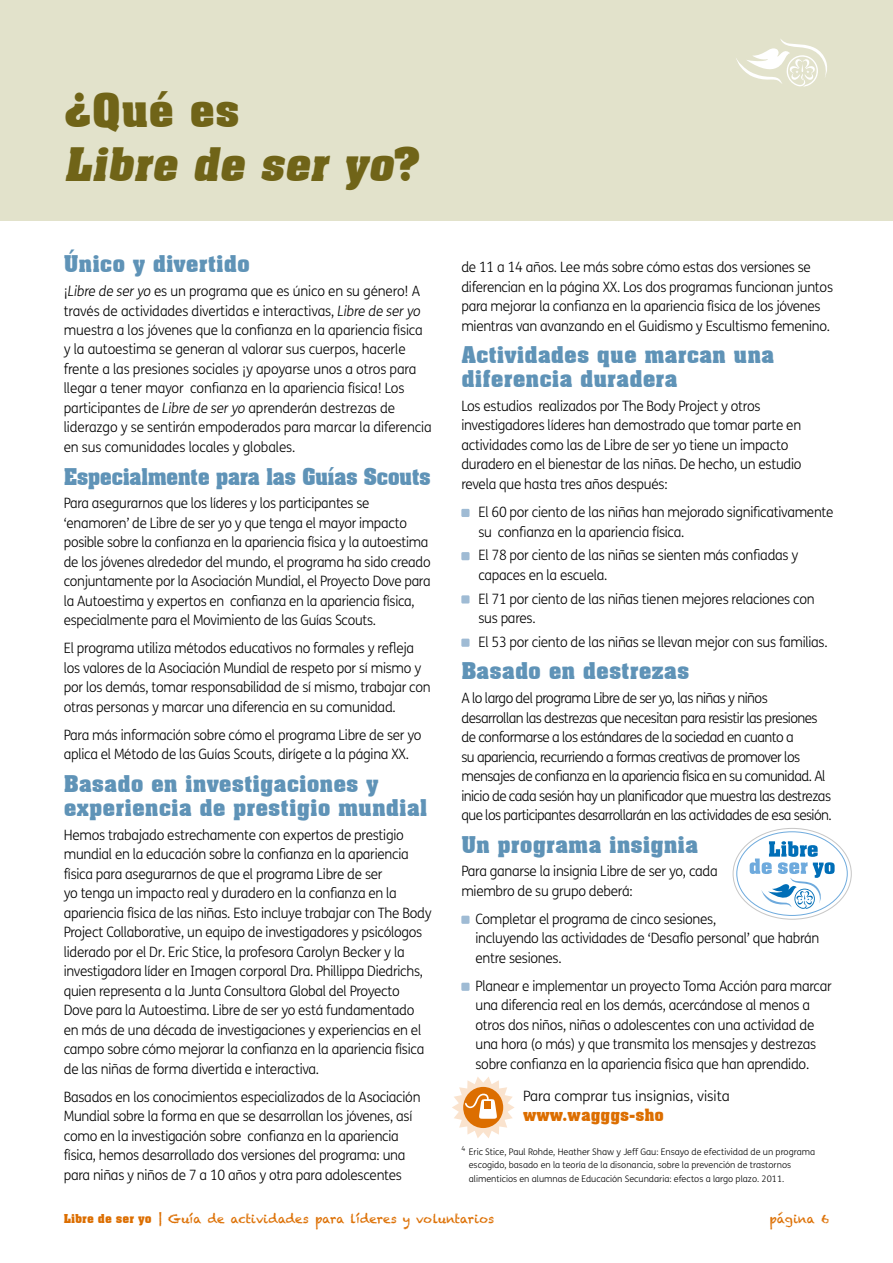
<style>
.page{position:relative;width:893px;height:1263px;background:#fff}
.page>*{position:absolute;margin:0;border:0;box-sizing:border-box;transform-origin:0 0}
.t1{font:italic 700 45px/54px "Aachen BT";color:#706418}
.t2{font:700 22.5px/24px "Aachen BT";color:#5f93b7}
.t3{font:700 22.5px "Aachen BT";letter-spacing:-.03em;color:#5f93b7;scale:.95 1}
.t4{font:700 16.5px "Aachen BT";color:#dc6e00}
.t5{font:300 14.25px/19.5px "FS Me";letter-spacing:-.02em;color:#000;scale:.95 1}
.t6{font:300 14.25px/19.5px "FS Me";letter-spacing:-.04em;color:#000;scale:.95 1}
.t7{font:300 14.25px/19.5px "FS Me";letter-spacing:-.02em;color:#000;scale:.94 1}
.t8{font:300 14.25px "FS Me";color:#000}
.t9{font:12px "Chalkduster";color:#dc6e00}
.t10{font:300 9px/13.5px "FS Me";color:#000}
.s1{font-style:normal}
.s2{font-style:italic}
.s3{font-family:"Aachen BT";font-weight:700}
</style>
<div class="page">
<div style="left:0;top:0;width:893px;height:221px;background:#e2e2cb"></div>
<svg style="left:736px;top:39px;width:91px;height:48px"></svg>
<div style="left:461px;top:509px;width:9px;height:8px;background:#9fbbd4"></div>
<div style="left:461px;top:552px;width:9px;height:8px;background:#9fbbd4"></div>
<div style="left:461px;top:595px;width:9px;height:8px;background:#9fbbd4"></div>
<div style="left:461px;top:639px;width:9px;height:8px;background:#9fbbd4"></div>
<div style="left:461px;top:916px;width:9px;height:8px;background:#9fbbd4"></div>
<div style="left:461px;top:983px;width:9px;height:8px;background:#9fbbd4"></div>
<svg style="left:452px;top:1077px;width:63px;height:61px"></svg>
<div style="left:485px;top:1101px;width:6px;height:8px;background:#dc6e00"></div>
<svg style="left:733px;top:828px;width:118px;height:91px"></svg>
<h1 class="t1" style="left:64px;top:83px;width:359px"><span class="s1">¿Qué es<br></span>Libre de ser yo<span class="s1">?</span></h1>
<h2 class="t2" style="left:64px;top:252px;width:188px">Único y divertido</h2>
<p class="t5" style="left:64px;top:281px;width:389px">¡<span class="s2">Libre de ser yo</span> es un programa que es único en su género! A través de actividades divertidas e interactivas, <span class="s2">Libre de ser yo </span>muestra a los jóvenes que la confianza en la apariencia física y la autoestima se generan al valorar sus cuerpos, hacerle frente a las presiones sociales ¡y apoyarse unos a otros para llegar a tener mayor confianza en la apariencia física! Los participantes de <span class="s2">Libre de ser yo</span> aprenderán destrezas de liderazgo y se sentirán empoderados para marcar la diferencia en sus comunidades locales y globales.</p>
<h2 class="t3" style="left:64px;top:462px;width:388px">Especialmente para las Guías Scouts</h2>
<p class="t7" style="left:64px;top:493px;width:392px">Para asegurarnos que los líderes y los participantes se ‘enamoren’ de Libre de ser yo y que tenga el mayor impacto posible sobre la confianza en la apariencia física y la autoestima de los jóvenes alrededor del mundo, el programa ha sido creado conjuntamente por la Asociación Mundial, el Proyecto Dove para la Autoestima y expertos en confianza en la apariencia física, especialmente para el Movimiento de las Guías Scouts.</p>
<p class="t5" style="left:64px;top:638px;width:388px">El programa utiliza métodos educativos no formales y refleja los valores de la Asociación Mundial de respeto por sí mismo y por los demás, tomar responsabilidad de sí mismo, trabajar con otras personas y marcar una diferencia en su comunidad.</p>
<p class="t5" style="left:64px;top:725px;width:378px">Para más información sobre cómo el programa Libre de ser yo aplica el Método de las Guías Scouts, dirígete a la página XX.</p>
<h2 class="t2" style="left:64px;top:771px;width:365px">Basado en investigaciones y experiencia de prestigio mundial</h2>
<p class="t5" style="left:64px;top:824px;width:389px">Hemos trabajado estrechamente con expertos de prestigio mundial en la educación sobre la confianza en la apariencia física para asegurarnos de que el programa Libre de ser<br>yo tenga un impacto real y duradero en la confianza en la apariencia física de las niñas. Esto incluye trabajar con The Body Project Collaborative, un equipo de investigadores y psicólogos liderado por el Dr. Eric Stice, la profesora Carolyn Becker y la investigadora líder en Imagen corporal Dra. Phillippa Diedrichs, quien representa a la Junta Consultora Global del Proyecto Dove para la Autoestima. Libre de ser yo está fundamentado en más de una década de investigaciones y experiencias en el campo sobre cómo mejorar la confianza en la apariencia física de las niñas de forma divertida e interactiva.</p>
<p class="t5" style="left:64px;top:1086px;width:377px">Basados en los conocimientos especializados de la Asociación Mundial sobre la forma en que se desarrollan los jóvenes, así como en la investigación sobre confianza en la apariencia física, hemos desarrollado dos versiones del programa: una para niñas y niños de 7 a 10 años y otra para adolescentes</p>
<p class="t5" style="left:461px;top:257px;width:393px">de 11 a 14 años. Lee más sobre cómo estas dos versiones se diferencian en la página XX. Los dos programas funcionan juntos para mejorar la confianza en la apariencia física de los jóvenes mientras van avanzando en el Guidismo y Escultismo femenino.</p>
<h2 class="t2" style="left:461px;top:343px;width:314px">Actividades que marcan una diferencia duradera</h2>
<p class="t5" style="left:461px;top:396px;width:360px">Los estudios realizados por The Body Project y otros investigadores líderes han demostrado que tomar parte en actividades como las de Libre de ser yo tiene un impacto duradero en el bienestar de las niñas. De hecho, un estudio revela que hasta tres años después:</p>
<p class="t5" style="left:478px;top:502px;width:375px">El 60 por ciento de las niñas han mejorado significativamente su confianza en la apariencia física.</p>
<p class="t5" style="left:478px;top:545px;width:338px">El 78 por ciento de las niñas se sienten más confiadas y capaces en la escuela.</p>
<p class="t5" style="left:478px;top:588px;width:355px">El 71 por ciento de las niñas tienen mejores relaciones con sus pares.</p>
<p class="t5" style="left:478px;top:632px;width:369px">El 53 por ciento de las niñas se llevan mejor con sus familias.</p>
<h2 class="t2" style="left:461px;top:659px;width:229px">Basado en destrezas</h2>
<p class="t6" style="left:461px;top:688px;width:391px">A lo largo del programa Libre de ser yo, las niñas y niños desarrollan las destrezas que necesitan para resistir las presiones de conformarse a los estándares de la sociedad en cuanto a<br>su apariencia, recurriendo a formas creativas de promover los mensajes de confianza en la apariencia física en su comunidad. Al inicio de cada sesión hay un planificador que muestra las destrezas que los participantes desarrollarán en las actividades de esa sesión.</p>
<h2 class="t2" style="left:461px;top:832px;width:238px">Un programa insignia</h2>
<p class="t5" style="left:461px;top:861px;width:271px">Para ganarse la insignia Libre de ser yo, cada miembro de su grupo deberá:</p>
<p class="t5" style="left:475px;top:909px;width:363px">Completar el programa de cinco sesiones,<br>incluyendo las actividades de ‘Desafío personal’ que habrán entre sesiones.</p>
<p class="t5" style="left:475px;top:976px;width:377px">Planear e implementar un proyecto Toma Acción para marcar una diferencia real en los demás, acercándose al menos a otros dos niños, niñas o adolescentes con una actividad de una hora (o más) y que transmita los mensajes y destrezas sobre confianza en la apariencia física que han aprendido.</p>
<p class="t8" style="left:523px;top:1086px;width:208px">Para comprar tus insignias, visita</p>
<p class="t4" style="left:523px;top:1104px;width:142px">www.wagggs-sho</p>
<p class="t10" style="left:469px;top:1144px;width:348px;text-indent:-7px"><sup>4</sup> Eric Stice, Paul Rohde, Heather Shaw y Jeff Gau: Ensayo de efectividad de un programa escogido, basado en la teoría de la disonancia, sobre la prevención de trastornos alimenticios en alumnas de Educación Secundaria: efectos a largo plazo. 2011.</p>
<p class="t9" style="left:64px;top:1211px;width:432px"><span class="s3">Libre de ser yo</span> | Guía de actividades para líderes y voluntarios</p>
<p class="t9" style="left:769px;top:1211px;width:61px">página 6</p>
</div>
